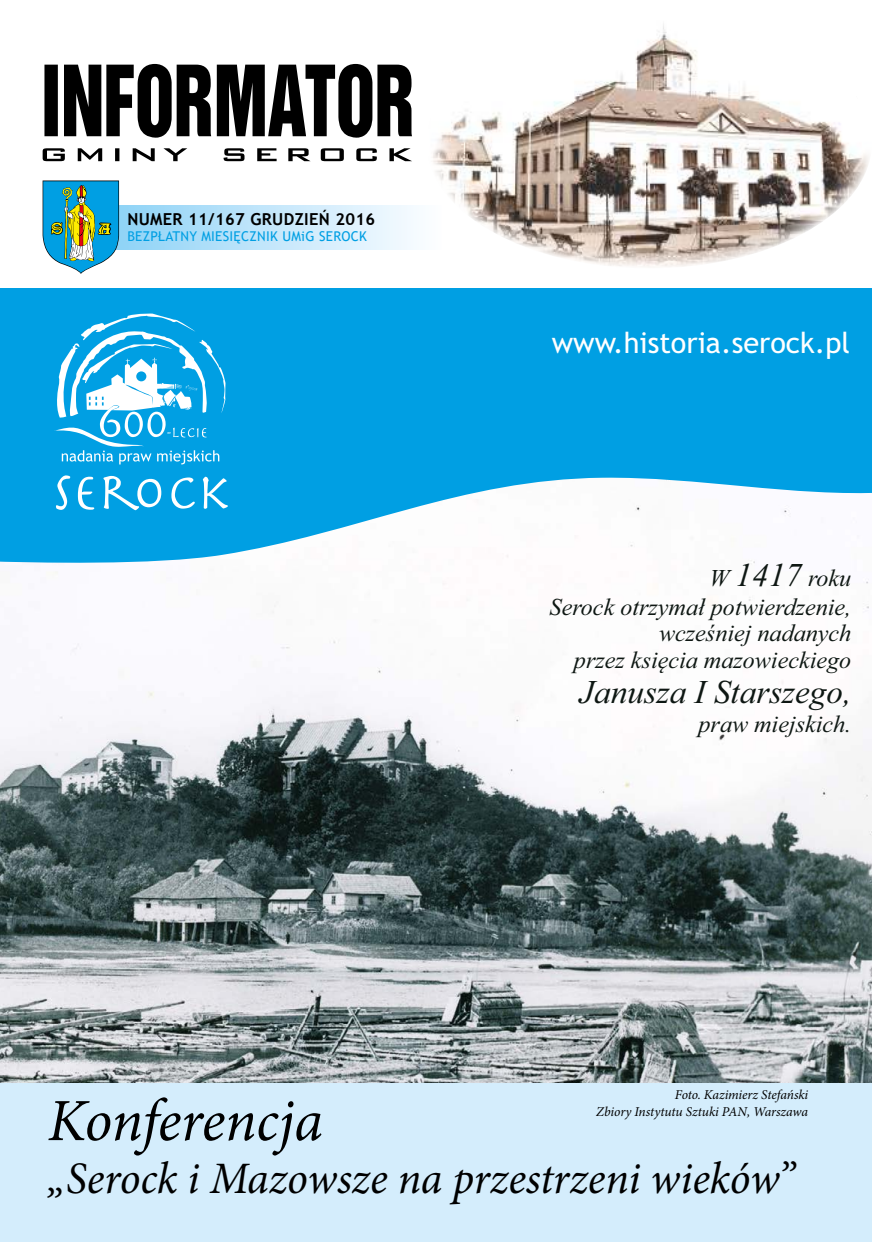
<style>
.page{position:relative;width:872px;height:1242px;background:#fff}
.page>*{position:absolute;margin:0;border:0;box-sizing:border-box;transform-origin:0 0}
.t1{font:italic 60px "Minion Pro";letter-spacing:-.01em;color:#000}
.t2{font:italic 45px "Minion Pro";letter-spacing:-.005em;color:#000}
.t3{font:italic 33.15px "Times New Roman";color:#0e1713}
.t4{font:28.95px "Trebuchet MS";color:#fff}
.t5{font:italic 24.15px/27.3px "Times New Roman";color:#0e1713;text-align:right}
.t6{font:700 16.5px "Trebuchet MS";letter-spacing:.02em;color:#000}
.t7{font:italic 13.5px/17.2px "Minion Pro";letter-spacing:-.01em;color:#000;text-align:right}
.t8{font:13.5px "Trebuchet MS";letter-spacing:.02em;color:#009fe3}
.t9{font:10.5px "Minion Pro";color:#000}
.s1{font-size:33.15px}
</style>
<div class="page">
<img style="left:0;top:572px;width:872px;height:511px">
<svg style="left:0;top:288px;width:872px;height:275px;fill:#009fe3"></svg>
<svg style="left:56px;top:475px;width:14px;height:35px"></svg>
<svg style="left:78px;top:477px;width:16px;height:33px"></svg>
<svg style="left:103px;top:476px;width:58px;height:34px"></svg>
<svg style="left:171px;top:477px;width:24px;height:31px"></svg>
<svg style="left:203px;top:477px;width:25px;height:32px"></svg>
<svg style="left:54px;top:313px;width:172px;height:151px"></svg>
<svg style="left:43px;top:64px;width:369px;height:97px"></svg>
<svg style="left:119px;top:205px;width:295px;height:45px;background:#c1e6fa"></svg>
<svg style="left:43px;top:180px;width:76px;height:94px;background:#53a9b3"></svg>
<img style="left:433px;top:24px;width:436px;height:243px">
<svg style="left:433px;top:24px;width:3px;height:55px"></svg>
<div style="left:0;top:1083px;width:872px;height:159px;background:#d4edfc"></div>
<p class="t6" style="left:127px;top:208px;width:249px">NUMER 11/167 GRUDZIEŃ 2016</p>
<p class="t8" style="left:127px;top:228px;width:241px">BEZPŁATNY MIESIĘCZNIK UMiG SEROCK</p>
<p class="t4" style="left:552px;top:324px;width:300px">www.historia.serock.pl</p>
<p class="t5" style="left:549px;top:563px;width:303px">W <span class="s1">1417</span> roku<br>Serock otrzymał potwierdzenie, wcześniej nadanych<br>przez księcia mazowieckiego</p>
<h3 class="t3" style="left:579px;top:669px;width:273px">Janusza I Starszego,</h3>
<p class="t5" style="left:698px;top:709px;width:154px">praw miejskich.</p>
<p class="t7" style="left:596px;top:1086px;width:213px">Foto. Kazimierz Stefański<br>Zbiory Instytutu Sztuki PAN, Warszawa</p>
<h1 class="t1" style="left:48px;top:1080px;width:277px">Konferencja</h1>
<h2 class="t2" style="left:48px;top:1147px;width:748px">„Serock i Mazowsze na przestrzeni wieków”</h2>
<p class="t9" style="left:548px;top:1181px;width:194px">INFORMATOR MIASTA I GMINY SEROCK</p>
</div>
